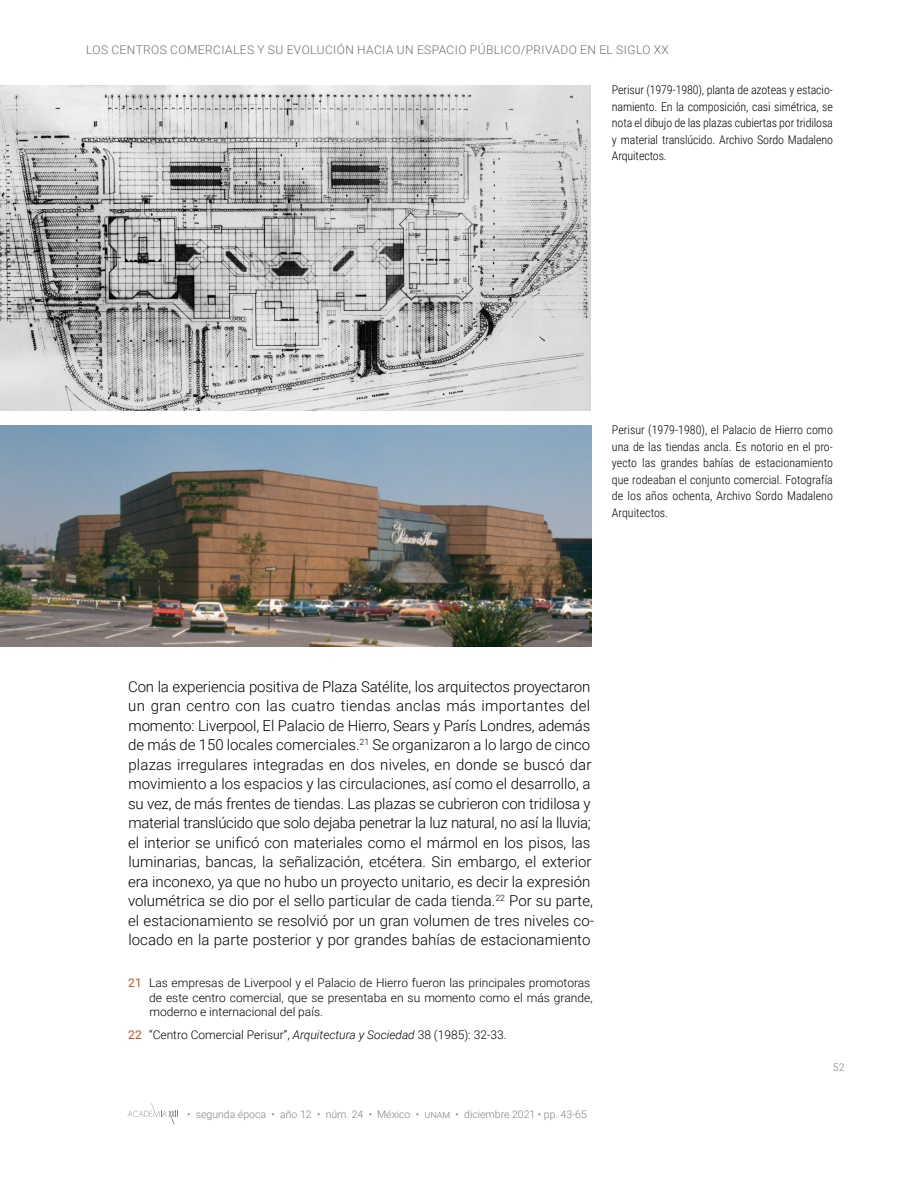
<style>
.page{position:relative;width:918px;height:1188px;background:#fff}
.page>*{position:absolute;margin:0;border:0;box-sizing:border-box;transform-origin:0 0}
.t1{font:300 15px/19.5px "Roboto";color:#000}
.t2{font:300 12px/16.5px "Roboto Condensed";letter-spacing:-.01em;color:#000;text-align:justify}
.t3{font:300 12px/14.4px "Roboto";color:#000}
.t4{font:300 12px "Roboto";letter-spacing:.035em;color:#6d6e71}
.t5{font:300 10.5px "Roboto";color:#808285}
.s1{font-weight:400;color:#d04a1d}
.s2{font-style:italic}
</style>
<div class="page">
<svg style="left:128px;top:1103px;width:50px;height:21px"></svg>
<img style="left:0;top:85px;width:591px;height:326px">
<img style="left:0;top:425px;width:591px;height:222px">
<p class="t4" style="left:86px;top:41px;width:584px">LOS CENTROS COMERCIALES Y SU EVOLUCIÓN HACIA UN ESPACIO PÚBLICO/PRIVADO EN EL SIGLO XX</p>
<p class="t2" style="left:612px;top:81px;width:222px">Perisur (1979-1980), planta de azoteas y estacio&shy;namiento. En la composición, casi simétrica, se nota el dibujo de las plazas cubiertas por tridilosa y material translúcido. Archivo Sordo Madaleno Arquitectos.</p>
<p class="t2" style="left:612px;top:421px;width:222px">Perisur (1979-1980), el Palacio de Hierro como una de las tiendas ancla. Es notorio en el pro&shy;yecto las grandes bahías de estacionamiento que rodeaban el conjunto comercial. Fotografía de los años ochenta, Archivo Sordo Madaleno Arquitectos.</p>
<p class="t1" style="left:128px;top:676px;width:467px">Con la experiencia positiva de Plaza Satélite, los arquitectos proyectaron un gran centro con las cuatro tiendas anclas más importantes del momento: Liverpool, El Palacio de Hierro, Sears y París Londres, además de más de 150 locales comerciales.<sup>21</sup> Se organizaron a lo largo de cinco plazas irregulares integradas en dos niveles, en donde se buscó dar movimiento a los espacios y las circulaciones, así como el desarrollo, a su vez, de más frentes de tiendas. Las plazas se cubrieron con tridilosa y material translúcido que solo dejaba penetrar la luz natural, no así la lluvia; el interior se unificó con materiales como el mármol en los pisos, las luminarias, bancas, la señalización, etcétera. Sin embargo, el exterior era inconexo, ya que no hubo un proyecto unitario, es decir la expresión volumétrica se dio por el sello particular de cada tienda.<sup>22</sup> Por su parte, el estacionamiento se resolvió por un gran volumen de tres niveles co&shy;locado en la parte posterior y por grandes bahías de estacionamiento</p>
<p class="t3" style="left:149px;top:976px;width:445px;text-indent:-21px"><span class="s1">21</span> Las empresas de Liverpool y el Palacio de Hierro fueron las principales promotoras de este centro comercial, que se presentaba en su momento como el más grande, moderno e internacional del país.</p>
<p class="t3" style="left:128px;top:1027px;width:380px"><span class="s1">22</span> “Centro Comercial Perisur”, <span class="s2">Arquitectura y Sociedad</span> 38 (1985): 32-33.</p>
<p class="t5" style="left:187px;top:1107px;width:401px">• segunda época • año 12 • núm. 24 • México • unam • diciembre 2021 • pp. 43-65</p>
<p class="t5" style="left:833px;top:1060px;width:13px">52</p>
</div>
